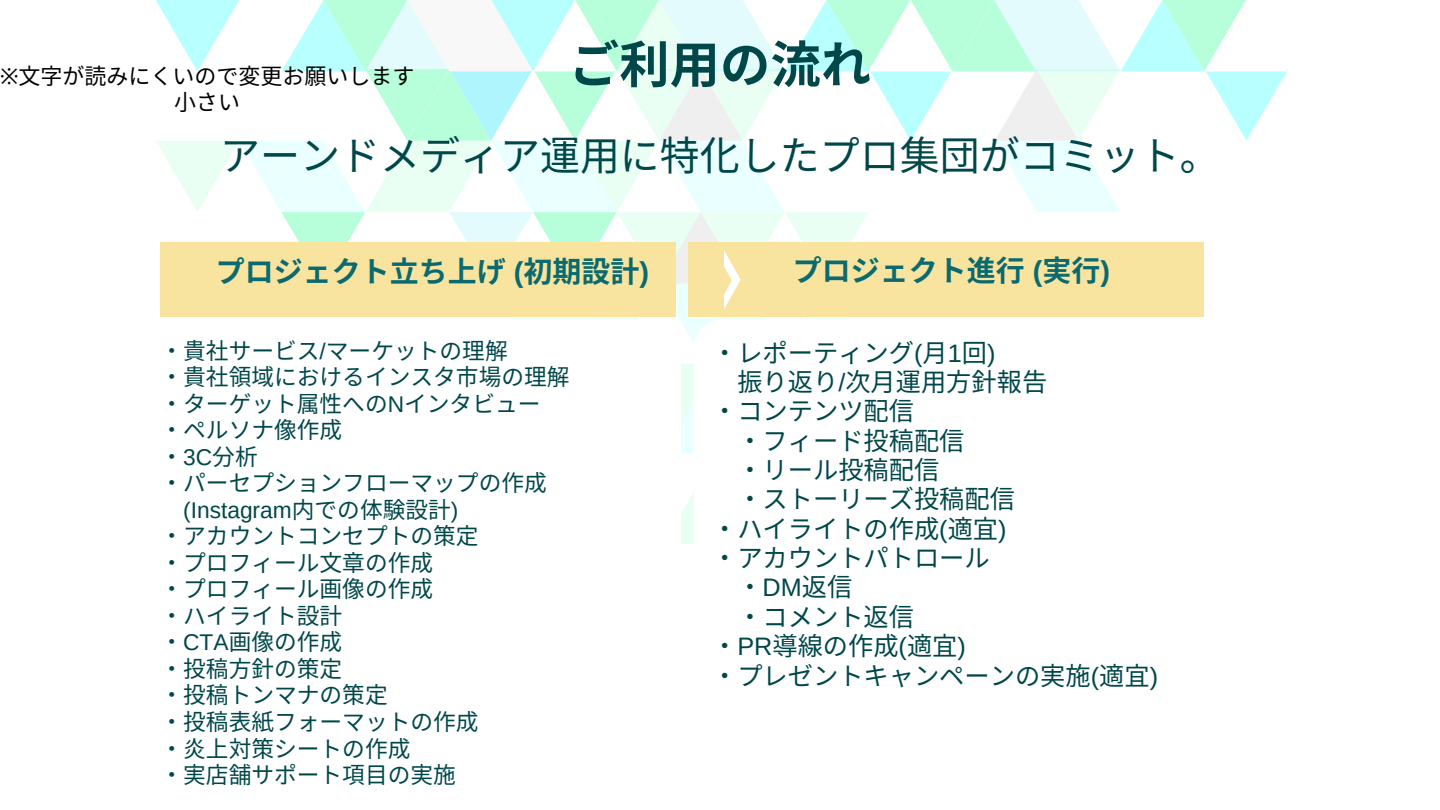
<style>
.page{position:relative;width:1440px;height:810px;background:#fff}
.page>*{position:absolute;margin:0;border:0;box-sizing:border-box;transform-origin:0 0}
.t1{font:700 50.4px "Noto Sans CJ Ksc";color:#00474a}
.t2{font:40px "Noto Sans CJ Ksc";color:#00474a}
.t3{font:700 29px "Noto Sans CJ Ksc";color:#0b6a6f}
.t4{font:25.2px "Noto Sans CJ Ksc";color:#00474a}
.t5{font:22.7px "Noto Sans CJ Ksc";color:#00474a}
.t6{font:22.7px "Arimo";color:#00474a}
.t7{font:22px "Noto Sans CJ Ksc";color:#000}
.s1{font-family:"Noto Sans"}
.s2{font-family:"Arimo"}
.s3{font-family:"Noto Sans CJ Ksc"}
</style>
<div class="page">
<svg style="left:449px;top:141px;width:42px;height:70px;fill:#eefff6"></svg>
<svg style="left:492px;top:141px;width:41px;height:70px;fill:#eaffff"></svg>
<div style="left:533px;top:141px;width:84px;height:71px;background:#eaffff"></div>
<div style="left:365px;top:141px;width:84px;height:71px;background:linear-gradient(to right,#fafffc,#e5fff1)"></div>
<div style="left:575px;top:141px;width:84px;height:71px;background:linear-gradient(to right,#e4fff9,#fafffa)"></div>
<svg style="left:659px;top:141px;width:42px;height:71px;fill:#f1ffff"></svg>
<div style="left:701px;top:141px;width:84px;height:71px;background:linear-gradient(to right,#e4ffff,#faffff)"></div>
<div style="left:701px;top:69px;width:84px;height:72px;background:#f6fffa"></div>
<svg style="left:743px;top:1px;width:41px;height:70px;fill:#e6fcfe"></svg>
<svg style="left:449px;top:212px;width:42px;height:31px"></svg>
<svg style="left:156px;top:0;width:587px;height:141px"></svg>
<div style="left:575px;top:284px;width:84px;height:71px;background:linear-gradient(to right,#e3fff9,#fafff9)"></div>
<svg style="left:676px;top:311px;width:25px;height:32px"></svg>
<div style="left:701px;top:284px;width:84px;height:71px;background:linear-gradient(to right,#e3ffff,#fbffff)"></div>
<svg style="left:743px;top:212px;width:42px;height:31px"></svg>
<div style="left:663px;top:363px;width:106px;height:91px;background:#eafff6"></div>
<div style="left:156px;top:141px;width:83px;height:71px;background:linear-gradient(to right,#f4fff9,#f4fff9)"></div>
<svg style="left:240px;top:141px;width:41px;height:70px;fill:#edffff"></svg>
<div style="left:281px;top:141px;width:84px;height:71px;background:linear-gradient(to right,#e5ffff,#f9ffff)"></div>
<svg style="left:239px;top:212px;width:126px;height:31px"></svg>
<div style="left:663px;top:454px;width:106px;height:90px;background:linear-gradient(to bottom,#fff,#e7fff3)"></div>
<svg style="left:995px;top:141px;width:42px;height:71px;fill:#eff"></svg>
<div style="left:1037px;top:141px;width:83px;height:71px;background:linear-gradient(to right,#e5ffff,#f9ffff)"></div>
<svg style="left:785px;top:0;width:252px;height:141px"></svg>
<div style="left:1037px;top:69px;width:84px;height:72px;background:linear-gradient(to right,#e8f3ed,#f9fffe)"></div>
<svg style="left:995px;top:0;width:42px;height:71px;background:#cefced"></svg>
<svg style="left:1037px;top:0;width:83px;height:71px;fill:#e4fbfe"></svg>
<svg style="left:1120px;top:0;width:168px;height:141px"></svg>
<div style="left:785px;top:284px;width:84px;height:71px;background:linear-gradient(to right,#f4ffff,#f5ffff)"></div>
<svg style="left:785px;top:212px;width:84px;height:31px;fill:#eafff4"></svg>
<svg style="left:575px;top:319px;width:106px;height:225px"></svg>
<svg style="left:694px;top:319px;width:175px;height:225px"></svg>
<div style="left:688px;top:243px;width:516px;height:74px;background:#f9e49f"></div>
<div style="left:160px;top:243px;width:516px;height:74px;background:#f9e49f"></div>
<svg style="left:491px;top:212px;width:252px;height:99px"></svg>
<h5 class="t7" style="left:0;top:58px;width:416px"><span class="s1">※</span>文字が読みにくいので変更お願いします</h5>
<h4 class="t7" style="left:174px;top:85px;width:67px">小さい</h4>
<h1 class="t1" style="left:569px;top:25px;width:304px">ご利用の流れ</h1>
<h3 class="t2" style="left:220px;top:123px;width:1001px">アーンドメディア運用に特化したプロ集団がコミット。</h3>
<p class="t3" style="left:216px;top:248px;width:435px">プロジェクト立ち上げ <span class="s2">(</span>初期設計<span class="s2">)</span></p>
<p class="t3" style="left:793px;top:248px;width:319px">プロジェクト進行 <span class="s2">(</span>実行<span class="s2">)</span></p>
<h2 class="t5" style="left:160px;top:332px;width:347px">・貴社サービス<span class="s2">/</span>マーケットの理解</h2>
<h2 class="t5" style="left:160px;top:359px;width:409px">・貴社領域におけるインスタ市場の理解</h2>
<h2 class="t5" style="left:160px;top:385px;width:382px">・ターゲット属性への<span class="s2">N</span>インタビュー</h2>
<h2 class="t5" style="left:160px;top:412px;width:183px">・ペルソナ像作成</h2>
<h2 class="t5" style="left:160px;top:438px;width:97px">・<span class="s2">3C</span>分析</h2>
<h2 class="t5" style="left:160px;top:465px;width:388px">・パーセプションフローマップの作成</h2>
<h2 class="t6" style="left:183px;top:497px;width:277px">(Instagram<span class="s3">内での体験設計</span>)</h2>
<h2 class="t5" style="left:160px;top:518px;width:318px">・アカウントコンセプトの策定</h2>
<h2 class="t5" style="left:160px;top:545px;width:274px">・プロフィール文章の作成</h2>
<h2 class="t5" style="left:160px;top:571px;width:274px">・プロフィール画像の作成</h2>
<h2 class="t5" style="left:160px;top:598px;width:182px">・ハイライト設計</h2>
<h2 class="t5" style="left:160px;top:624px;width:183px">・<span class="s2">CTA</span>画像の作成</h2>
<h2 class="t5" style="left:160px;top:651px;width:181px">・投稿方針の策定</h2>
<h2 class="t5" style="left:160px;top:677px;width:227px">・投稿トンマナの策定</h2>
<h2 class="t5" style="left:160px;top:704px;width:320px">・投稿表紙フォーマットの作成</h2>
<h2 class="t5" style="left:160px;top:730px;width:252px">・炎上対策シートの作成</h2>
<h2 class="t5" style="left:160px;top:757px;width:295px">・実店舗サポート項目の実施</h2>
<h3 class="t4" style="left:712px;top:332px;width:285px">・レポーティング<span class="s2">(</span>月 <span class="s2">1</span>回<span class="s2">)</span></h3>
<h3 class="t4" style="left:737px;top:362px;width:311px">振り返り<span class="s2">/</span>次月運用方針報告</h3>
<h3 class="t4" style="left:712px;top:391px;width:202px">・コンテンツ配信</h3>
<h3 class="t4" style="left:737px;top:420px;width:227px">・フィード投稿配信</h3>
<h3 class="t4" style="left:737px;top:450px;width:202px">・リール投稿配信</h3>
<h3 class="t4" style="left:737px;top:479px;width:278px">・ストーリーズ投稿配信</h3>
<h3 class="t4" style="left:712px;top:509px;width:296px">・ハイライトの作成<span class="s2">(</span>適宜<span class="s2">)</span></h3>
<h3 class="t4" style="left:712px;top:538px;width:279px">・アカウントパトロール</h3>
<h3 class="t4" style="left:737px;top:567px;width:115px">・<span class="s2">DM</span>返信</h3>
<h3 class="t4" style="left:737px;top:597px;width:177px">・コメント返信</h3>
<h3 class="t4" style="left:712px;top:626px;width:255px">・<span class="s2">PR</span>導線の作成<span class="s2">(</span>適宜<span class="s2">)</span></h3>
<h3 class="t4" style="left:712px;top:655px;width:447px">・プレゼントキャンペーンの実施<span class="s2">(</span>適宜<span class="s2">)</span></h3>
</div>
